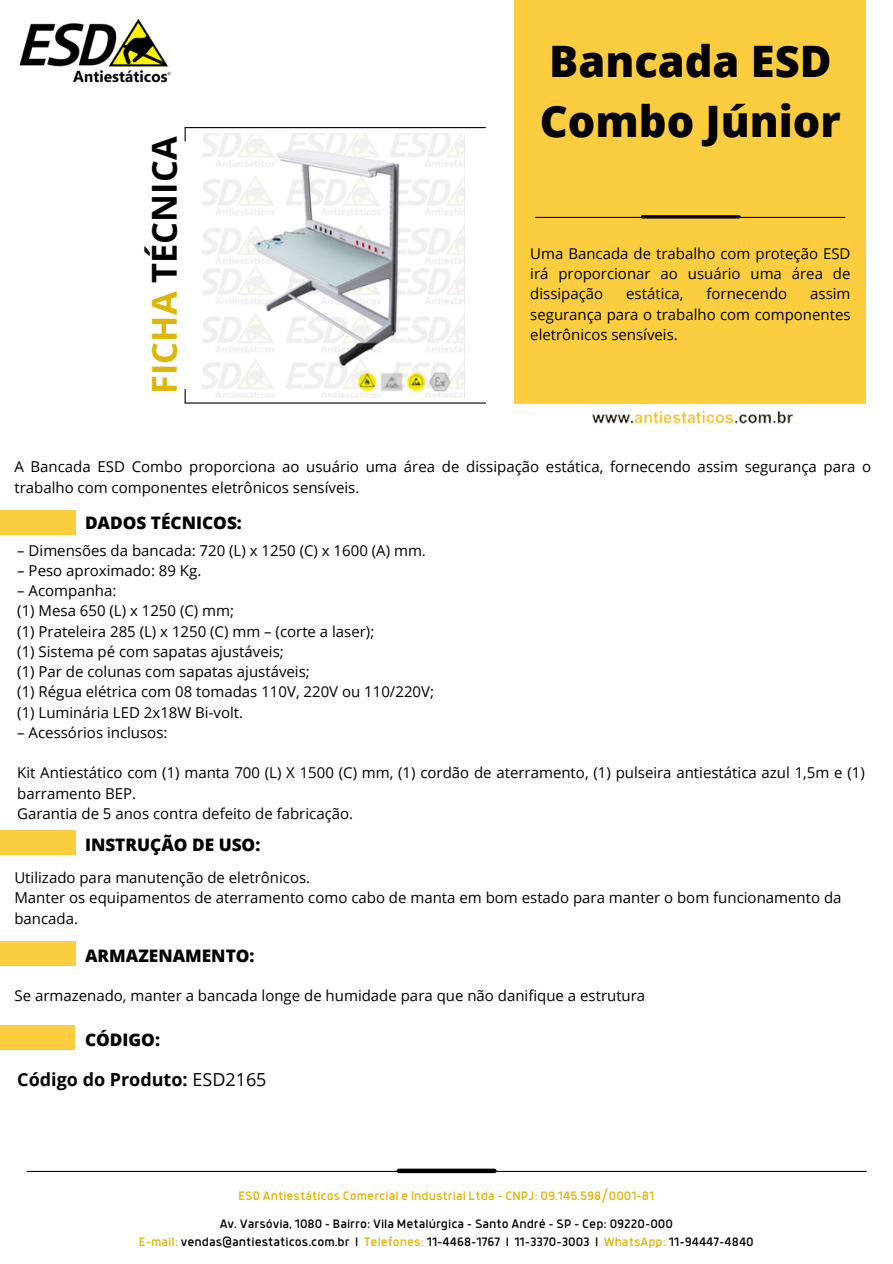
<style>
.page{position:relative;width:893px;height:1264px;background:#fff}
.page>*{position:absolute;margin:0;border:0;box-sizing:border-box;transform-origin:0 0}
.t1{font:800 43.35px/59.6px "Open Sans";color:#000}
.t2{font:700 34.35px "Open Sans";color:#000}
.t3{font:700 18px "Open Sans";color:#000}
.t4{font:800 17.25px "Open Sans";color:#000}
.t5{font:15px/20.4px "Open Sans";color:#000}
.t6{font:13.5px "Anteb";color:#000}
.t7{font:13.5px "Anteb";color:#dfb508}
.s1{color:#dfb508}
.s2{font-weight:400}
</style>
<div class="page">
<div style="left:514px;top:0;width:352px;height:403px;background:#fccd3f"></div>
<hr style="left:535px;top:217px;width:309px;height:1px;background:#000">
<hr style="left:642px;top:215px;width:97px;height:3px;background:#000">
<img style="left:19px;top:19px;width:152px;height:64px">
<hr style="left:185px;top:127px;width:300px;height:1px;background:#000">
<svg style="left:184px;top:128px;width:2px;height:13px"></svg>
<hr style="left:185px;top:402px;width:300px;height:1px;background:#000">
<svg style="left:184px;top:389px;width:2px;height:14px"></svg>
<div style="left:0;top:510px;width:76px;height:24px;background:#fccd3f"></div>
<hr style="left:27px;top:1170px;width:839px;height:1px;background:#000">
<div style="left:399px;top:1168px;width:95px;height:5px;background:#000"></div>
<img style="left:582px;top:403px;width:223px;height:21px">
<img style="left:202px;top:134px;width:262px;height:263px">
<div style="left:0;top:830px;width:76px;height:24px;background:#fccd3f"></div>
<div style="left:0;top:941px;width:76px;height:24px;background:#fccd3f"></div>
<div style="left:0;top:1025px;width:75px;height:24px;background:#fccd3f"></div>
<p class="t2" style="left:140px;top:394px;width:259px;rotate:-90deg"><span class="s1">FICHA</span> TÉCNICA</p>
<p class="t1" style="left:539px;top:31px;width:303px">Bancada ESD<br>Combo Júnior</p>
<p class="t5" style="left:530px;top:243px;width:322px;text-align:justify">Uma Bancada de trabalho com proteção ESD irá proporcionar ao usuário uma área de dissipação</p>
<p class="t5" style="left:626px;top:283px;width:59px">estática,</p>
<p class="t5" style="left:706px;top:283px;width:82px">fornecendo</p>
<p class="t5" style="left:530px;top:283px;width:322px;text-align:justify;text-indent:280px">assim segurança para o trabalho com componentes eletrônicos sensíveis.</p>
<p class="t5" style="left:14px;top:456px;width:858px">A Bancada ESD Combo proporciona ao usuário uma área de dissipação estática, fornecendo assim segurança para o trabalho com componentes eletrônicos sensíveis.</p>
<p class="t4" style="left:85px;top:510px;width:158px">DADOS TÉCNICOS:</p>
<p class="t5" style="left:17px;top:539px;width:410px">– Dimensões da bancada: 720 (L) x 1250 (C) x 1600 (A) mm.</p>
<p class="t5" style="left:17px;top:560px;width:185px">– Peso aproximado: 89 Kg.</p>
<p class="t5" style="left:17px;top:580px;width:101px">– Acompanha:</p>
<p class="t5" style="left:17px;top:600px;width:218px">(1) Mesa 650 (L) x 1250 (C) mm;</p>
<p class="t5" style="left:17px;top:620px;width:358px">(1) Prateleira 285 (L) x 1250 (C) mm – (corte a laser);</p>
<p class="t5" style="left:17px;top:641px;width:268px">(1) Sistema pé com sapatas ajustáveis;</p>
<p class="t5" style="left:17px;top:661px;width:294px">(1) Par de colunas com sapatas ajustáveis;</p>
<p class="t5" style="left:17px;top:681px;width:418px">(1) Régua elétrica com 08 tomadas 110V, 220V ou 110/220V;</p>
<p class="t5" style="left:17px;top:701px;width:227px">(1) Luminária LED 2x18W Bi-volt.</p>
<p class="t5" style="left:17px;top:721px;width:152px">– Acessórios inclusos:</p>
<p class="t5" style="left:17px;top:762px;width:849px">Kit Antiestático com (1) manta 700 (L) X 1500 (C) mm, (1) cordão de aterramento, (1) pulseira antiestática azul 1,5m e (1) barramento BEP.</p>
<p class="t5" style="left:17px;top:802px;width:337px">Garantia de 5 anos contra defeito de fabricação.</p>
<p class="t4" style="left:85px;top:832px;width:177px">INSTRUÇÃO DE USO:</p>
<p class="t5" style="left:14px;top:867px;width:297px">Utilizado para manutenção de eletrônicos.</p>
<p class="t5" style="left:14px;top:887px;width:828px">Manter os equipamentos de aterramento como cabo de manta em bom estado para manter o bom funcionamento da bancada.</p>
<p class="t4" style="left:85px;top:943px;width:171px">ARMAZENAMENTO:</p>
<p class="t5" style="left:15px;top:984px;width:632px">Se armazenado, manter a bancada longe de humidade para que não danifique a estrutura</p>
<p class="t4" style="left:85px;top:1027px;width:76px">CÓDIGO:</p>
<p class="t3" style="left:17px;top:1066px;width:251px">Código do Produto: <span class="s2">ESD2165</span></p>
<p class="t7" style="left:238px;top:1190px;width:417px">ESD Antiestáticos Comercial e Industrial Ltda - CNPJ: 09.145.598/0001-81</p>
<p class="t6" style="left:220px;top:1217px;width:455px">Av. Varsóvia, 1080 - Bairro: Vila Metalúrgica - Santo André - SP - Cep: 09220-000</p>
<p class="t6" style="left:139px;top:1235px;width:616px"><span class="s1">E-mail:</span> vendas@antiestaticos.com.br I <span class="s1">Telefones:</span> 11-4468-1767 I 11-3370-3003 I <span class="s1">WhatsApp:</span> 11-94447-4840</p>
</div>
